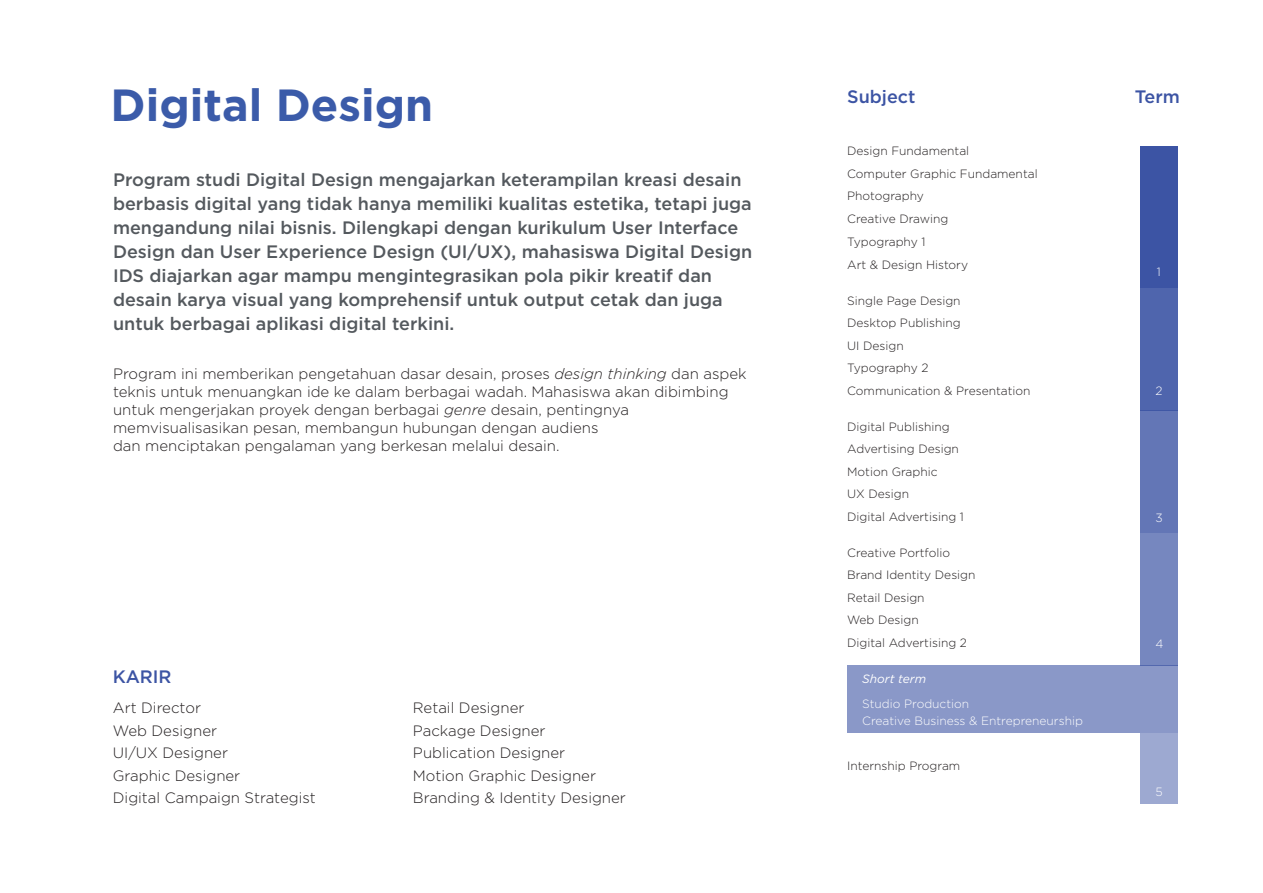
<style>
.page{position:relative;width:1263px;height:893px;background:#fff}
.page>*{position:absolute;margin:0;border:0;box-sizing:border-box;transform-origin:0 0}
.t1{font:700 45px "Gotham";color:#3b5ba9}
.t2{font:500 18px/24px "Gotham";color:#54595e}
.t3{font:500 18px "Gotham";color:#3c54a4}
.t4{font:300 15px/22.5px "Gotham";color:#231f20}
.t5{font:300 12px/22.5px "Gotham";color:#231f20}
.t6{font:300 12px "Gotham";color:#fff}
.t7{font:italic 12px "Gotham";color:#fff}
.s1{font-style:italic}
</style>
<div class="page">
<div style="left:847px;top:665px;width:330px;height:68px;background:#8a98c8"></div>
<div style="left:1140px;top:146px;width:37px;height:142px;background:#3c54a4"></div>
<div style="left:1140px;top:288px;width:37px;height:123px;background:#4f65ad"></div>
<div style="left:1140px;top:411px;width:37px;height:122px;background:#6376b6"></div>
<div style="left:1140px;top:533px;width:37px;height:132px;background:#7687bf"></div>
<div style="left:1140px;top:733px;width:37px;height:71px;background:#9da9d1"></div>
<h1 class="t1" style="left:111px;top:75px;width:324px">Digital Design</h1>
<p class="t2" style="left:113px;top:167px;width:641px">Program studi Digital Design mengajarkan keterampilan kreasi desain berbasis digital yang tidak hanya memiliki kualitas estetika, tetapi juga mengandung nilai bisnis. Dilengkapi dengan kurikulum User Interface Design dan User Experience Design (UI/UX), mahasiswa Digital Design IDS diajarkan agar mampu mengintegrasikan pola pikir kreatif dan desain karya visual yang komprehensif untuk output cetak dan juga untuk berbagai aplikasi digital terkini.</p>
<p class="t4" style="left:113px;top:364px;width:635px;line-height:18px">Program ini memberikan pengetahuan dasar desain, proses <span class="s1">design thinking</span> dan aspek teknis untuk menuangkan ide ke dalam berbagai wadah. Mahasiswa akan dibimbing untuk mengerjakan proyek dengan berbagai <span class="s1">genre</span> desain, pentingnya memvisualisasikan pesan, membangun hubungan dengan audiens<br>dan menciptakan pengalaman yang berkesan melalui desain.</p>
<p class="t3" style="left:113px;top:665px;width:60px">KARIR</p>
<p class="t4" style="left:113px;top:696px;width:90px">Art Director</p>
<p class="t4" style="left:413px;top:696px;width:113px">Retail Designer</p>
<p class="t4" style="left:113px;top:719px;width:204px">Web Designer<br>UI/UX Designer<br>Graphic Designer<br>Digital Campaign Strategist</p>
<p class="t4" style="left:413px;top:719px;width:214px">Package Designer<br>Publication Designer<br>Motion Graphic Designer<br>Branding &amp; Identity Designer</p>
<p class="t3" style="left:847px;top:84px;width:70px">Subject</p>
<p class="t3" style="left:1135px;top:84px;width:47px">Term</p>
<p class="t5" style="left:847px;top:139px;width:192px">Design Fundamental<br>Computer Graphic Fundamental<br>Photography<br>Creative Drawing<br>Typography 1<br>Art &amp; Design History</p>
<p class="t5" style="left:847px;top:289px;width:185px">Single Page Design<br>Desktop Publishing<br>UI Design<br>Typography 2<br>Communication &amp; Presentation</p>
<p class="t5" style="left:847px;top:415px;width:118px">Digital Publishing<br>Advertising Design<br>Motion Graphic<br>UX Design<br>Digital Advertising 1</p>
<p class="t5" style="left:847px;top:541px;width:130px">Creative Portfolio<br>Brand Identity Design<br>Retail Design<br>Web Design<br>Digital Advertising 2</p>
<p class="t7" style="left:862px;top:671px;width:65px">Short term</p>
<p class="t6" style="left:862px;top:713px;width:222px">Creative Business &amp; Entrepreneurship</p>
<p class="t6" style="left:862px;top:697px;width:109px">Studio Production</p>
<p class="t5" style="left:847px;top:755px;width:115px">Internship Program</p>
<p class="t6" style="left:1157px;top:265px;width:6px">1</p>
<p class="t6" style="left:1155px;top:383px;width:9px">2</p>
<p class="t6" style="left:1155px;top:511px;width:9px">3</p>
<p class="t6" style="left:1155px;top:637px;width:9px">4</p>
<p class="t6" style="left:1155px;top:784px;width:9px">5</p>
</div>
